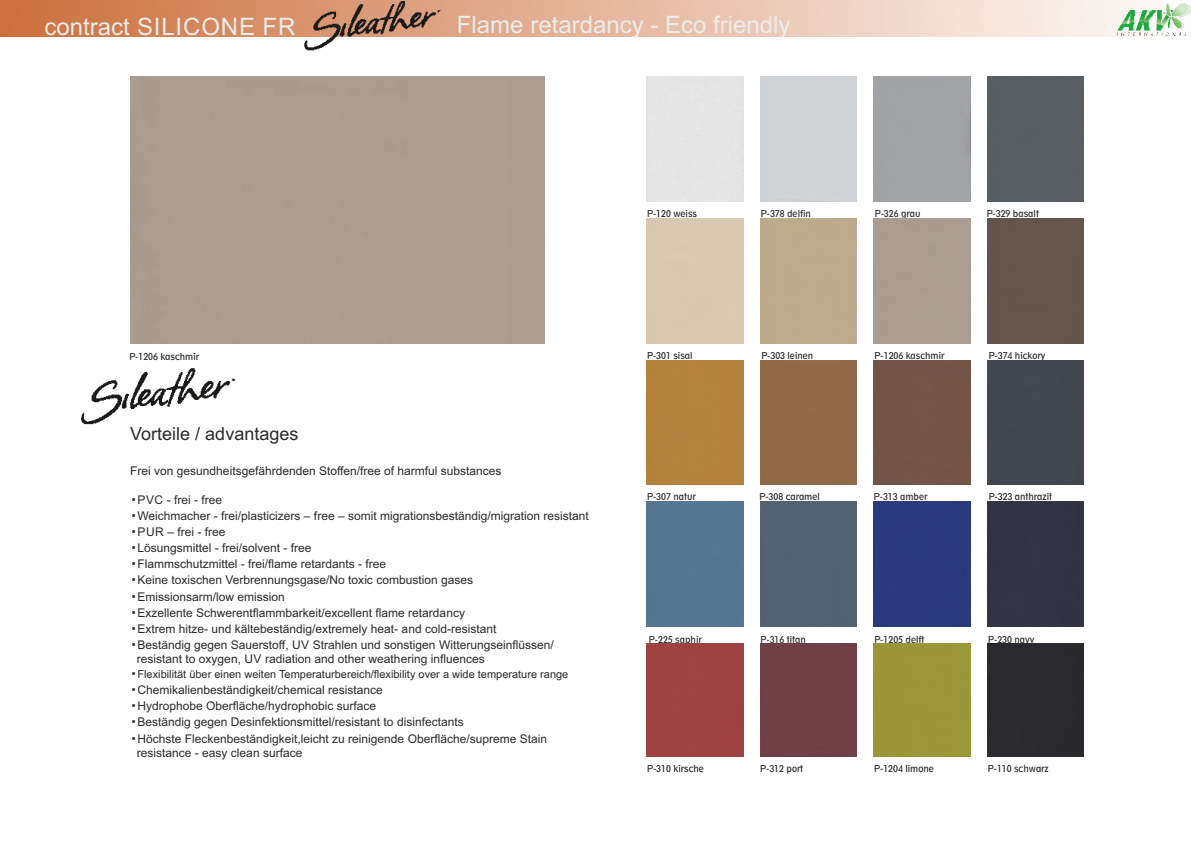
<style>
.page{position:relative;width:1191px;height:842px;background:#fff}
.page>*{position:absolute;margin:0;border:0;box-sizing:border-box;transform-origin:0 0}
.t1{font:24px "Arial";color:#ebecec}
.t2{font:24px "Arial";letter-spacing:.035em;color:#ebecec}
.t3{font:18px "Arial";color:#2b2a29}
.t4{font:12px/14.1px "Arial";color:#2b2a29}
.t5{font:11px "Arial";color:#2b2a29}
.t6{font:condensed 9px "Geometric 212 BT";color:#2b2a29}
.s1{font-family:"Arial Unicode MS"}
.s2{font-family:"Arial Unicode MS";font-size:12px}
</style>
<div class="page">
<svg style="left:0;top:0;width:1108px;height:36px;background:#e4b399"></svg>
<img style="left:1108px;top:0;width:83px;height:37px">
<div style="left:987px;top:76px;width:96px;height:125px;background:#5a5d64"></div>
<div style="left:987px;top:218px;width:96px;height:125px;background:#65554d"></div>
<div style="left:646px;top:360px;width:97px;height:124px;background:#b5833f"></div>
<div style="left:760px;top:360px;width:96px;height:124px;background:#926949"></div>
<div style="left:873px;top:360px;width:97px;height:124px;background:#745547"></div>
<div style="left:987px;top:360px;width:96px;height:124px;background:#434650"></div>
<div style="left:646px;top:501px;width:97px;height:125px;background:#567792"></div>
<div style="left:760px;top:501px;width:96px;height:125px;background:#536172"></div>
<div style="left:873px;top:501px;width:97px;height:125px;background:#2b3b7d"></div>
<div style="left:987px;top:501px;width:96px;height:125px;background:#333444"></div>
<div style="left:646px;top:643px;width:97px;height:113px;background:#9e4340"></div>
<div style="left:760px;top:643px;width:96px;height:113px;background:#704046"></div>
<div style="left:873px;top:643px;width:97px;height:113px;background:#9a9739"></div>
<div style="left:987px;top:643px;width:96px;height:113px;background:#2b2a2f"></div>
<img style="left:299px;top:0;width:142px;height:51px">
<img style="left:81px;top:368px;width:154px;height:57px">
<h1 class="t2" style="left:45px;top:18px;width:252px">contract SILICONE FR</h1>
<h1 class="t1" style="left:457px;top:16px;width:335px">Flame retardancy - Eco friendly</h1>
<p class="t6" style="left:129px;top:353px;width:72px">P-1206 kaschmir</p>
<h2 class="t3" style="left:130px;top:427px;width:170px">Vorteile / advantages</h2>
<p class="t4" style="left:130px;top:465px;width:373px">Frei von gesundheitsgefährdenden Stoffen/free of harmful substances</p>
<p class="t4" style="left:130px;top:494px;width:93px"><span class="s1">▪</span>PVC - frei - free</p>
<p class="t4" style="left:130px;top:510px;width:460px"><span class="s1">▪</span>Weichmacher - frei/plasticizers – free – somit migrationsbeständig/migration resistant</p>
<p class="t4" style="left:130px;top:526px;width:97px"><span class="s1">▪</span>PUR – frei - free</p>
<p class="t4" style="left:130px;top:542px;width:183px"><span class="s1">▪</span>Lösungsmittel - frei/solvent - free</p>
<p class="t4" style="left:130px;top:558px;width:257px"><span class="s1">▪</span>Flammschutzmittel - frei/flame retardants - free</p>
<p class="t4" style="left:130px;top:574px;width:344px"><span class="s1">▪</span>Keine toxischen Verbrennungsgase/No toxic combustion gases</p>
<p class="t4" style="left:130px;top:590px;width:156px"><span class="s1">▪</span>Emissionsarm/low emission</p>
<p class="t4" style="left:130px;top:606px;width:336px"><span class="s1">▪</span>Exzellente Schwerentflammbarkeit/excellent flame retardancy</p>
<p class="t4" style="left:130px;top:622px;width:368px"><span class="s1">▪</span>Extrem hitze- und kältebeständig/extremely heat- and cold-resistant</p>
<p class="t4" style="left:137px;top:639px;width:418px;text-indent:-7px"><span class="s1">▪</span>Beständig gegen Sauerstoff, UV Strahlen und sonstigen Witterungseinflüssen/ resistant to oxygen, UV radiation and other weathering influences</p>
<p class="t5" style="left:130px;top:670px;width:440px"><span class="s2">▪</span>Flexibilität über einen weiten Temperaturbereich/flexibility over a wide temperature range</p>
<p class="t4" style="left:130px;top:684px;width:254px"><span class="s1">▪</span>Chemikalienbeständigkeit/chemical resistance</p>
<p class="t4" style="left:130px;top:700px;width:247px"><span class="s1">▪</span>Hydrophobe Oberfläche/hydrophobic surface</p>
<p class="t4" style="left:130px;top:716px;width:335px"><span class="s1">▪</span>Beständig gegen Desinfektionsmittel/resistant to disinfectants</p>
<p class="t4" style="left:137px;top:732px;width:412px;text-indent:-7px"><span class="s1">▪</span>Höchste Fleckenbeständigkeit,leicht zu reinigende Oberfläche/supreme Stain resistance - easy clean surface</p>
<p class="t6" style="left:647px;top:210px;width:52px">P-120 weiss</p>
<p class="t6" style="left:760px;top:210px;width:52px">P-378 delfin</p>
<p class="t6" style="left:874px;top:210px;width:47px">P-326 grau</p>
<p class="t6" style="left:986px;top:210px;width:54px">P-329 basalt</p>
<p class="t6" style="left:647px;top:352px;width:47px">P-301 sisal</p>
<p class="t6" style="left:761px;top:352px;width:54px">P-303 leinen</p>
<p class="t6" style="left:874px;top:352px;width:72px">P-1206 kaschmir</p>
<p class="t6" style="left:988px;top:352px;width:58px">P-374 hickory</p>
<p class="t6" style="left:647px;top:493px;width:50px">P-307 natur</p>
<p class="t6" style="left:759px;top:493px;width:62px">P-308 caramel</p>
<p class="t6" style="left:873px;top:493px;width:55px">P-313 amber</p>
<p class="t6" style="left:988px;top:493px;width:65px">P-323 anthrazit</p>
<p class="t6" style="left:648px;top:636px;width:55px">P-225 saphir</p>
<p class="t6" style="left:760px;top:636px;width:47px">P-316 titan</p>
<p class="t6" style="left:874px;top:636px;width:52px">P-1205 delft</p>
<p class="t6" style="left:988px;top:636px;width:48px">P-230 navy</p>
<p class="t6" style="left:647px;top:765px;width:58px">P-310 kirsche</p>
<p class="t6" style="left:760px;top:765px;width:45px">P-312 port</p>
<p class="t6" style="left:874px;top:765px;width:61px">P-1204 limone</p>
<p class="t6" style="left:987px;top:765px;width:63px">P-110 schwarz</p>
</div>
